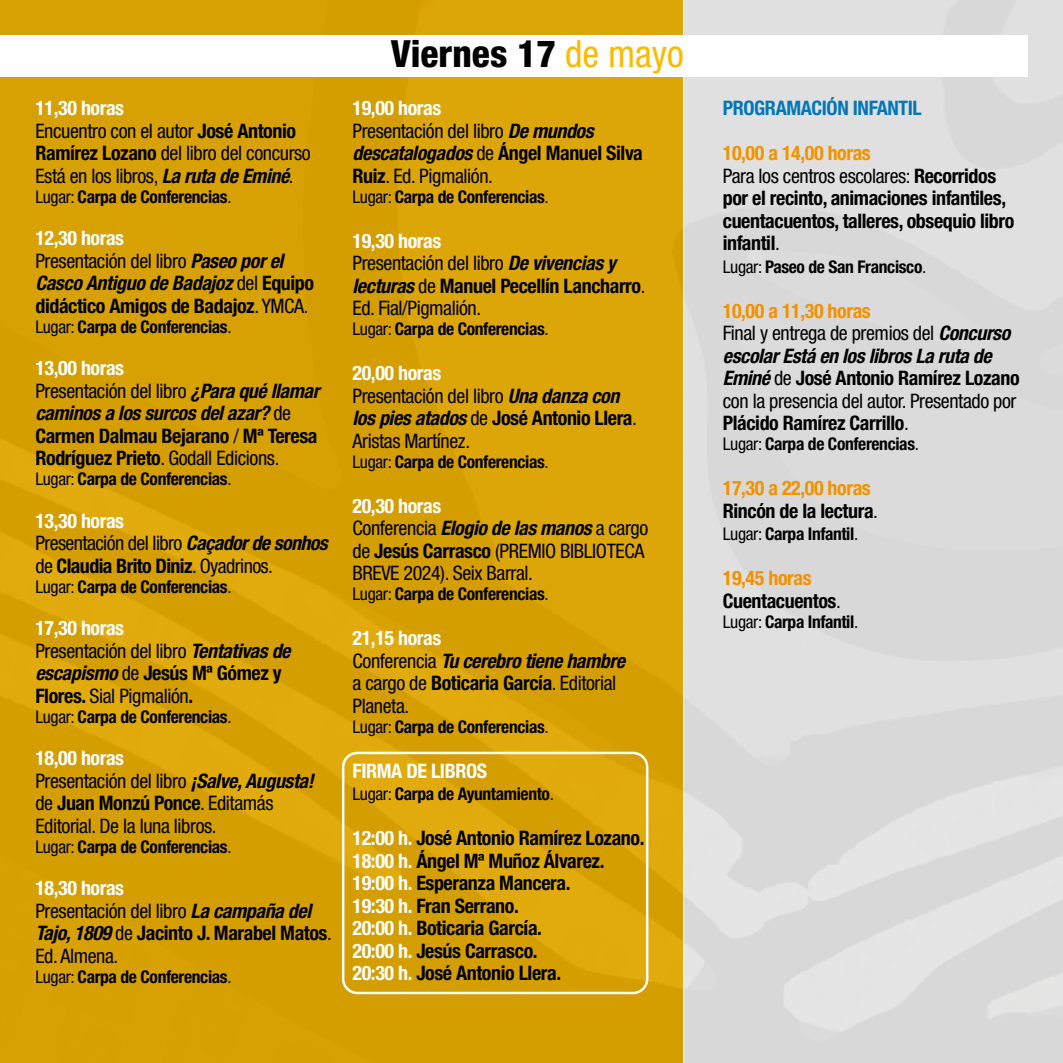
<style>
.page{position:relative;width:1063px;height:1063px;background:#fff}
.page>*{position:absolute;margin:0;border:0;box-sizing:border-box;transform-origin:0 0}
.t1{font:800 condensed 37.5px "Helvetica Neue LT Std";color:#000}
.t2{font:condensed 20px/22.5px "Helvetica Neue LT Std";letter-spacing:-.02em;color:#000}
.t3{font:700 condensed 20px/22.5px "Helvetica Neue LT Std";letter-spacing:-.02em;color:#000}
.t4{font:italic 700 condensed 20px/22.5px "Helvetica Neue LT Std";letter-spacing:-.02em;color:#000}
.t5{font:700 condensed 20px "Helvetica Neue LT Std";letter-spacing:-.02em;color:#0077ba}
.t6{font:700 condensed 20px "Helvetica Neue LT Std";letter-spacing:-.02em;color:#fff}
.t7{font:700 condensed 17.5px "Helvetica Neue LT Std";letter-spacing:-.02em;color:#000}
.s1{font-weight:700;color:#fff}
.s2{font-weight:700}
.s3{font-weight:700;font-style:italic}
.s4{font-weight:400}
.s5{font-style:normal;color:#fff}
.s6{font-weight:400;font-style:normal}
.s7{font-style:normal}
.s8{color:#fff}
.s9{font-style:italic}
.s10{font-weight:400;color:#fbba00}
.s11{color:#f39200}
.s12{font-weight:700;color:#f39200}
</style>
<div class="page">
<div style="left:0;top:0;width:684px;height:1063px;background:#d7a003"></div>
<div style="left:684px;top:0;width:379px;height:1063px;background:#dbdbdb"></div>
<div style="left:0;top:35px;width:1028px;height:42px;background:#fff"></div>
<div style="left:342px;top:752px;width:306px;height:242px;border:2px solid #fff;border-radius:14px"></div>
<p class="t2" style="left:35px;top:97px;width:277px"><span class="s1">11,30 horas<br></span>Encuentro con el autor <span class="s2">José Antonio<br>Ramírez Lozano</span> del libro del concurso<br>Está en los libros, <span class="s3">La ruta de Eminé</span>.</p>
<p class="t7" style="left:35px;top:186px;width:198px"><span class="s4">Lugar:</span> Carpa de Conferencias<span class="s4">.</span></p>
<p class="t4" style="left:35px;top:227px;width:280px"><span class="s5">12,30 horas<br></span><span class="s6">Presentación del libro</span> Paseo por el<br>Casco Antiguo de Badajoz <span class="s6">del</span> <span class="s7">Equipo didáctico Amigos de Badajoz</span><span class="s6">. YMCA.</span></p>
<p class="t7" style="left:35px;top:316px;width:198px"><span class="s4">Lugar:</span> Carpa de Conferencias<span class="s4">.</span></p>
<p class="t3" style="left:35px;top:357px;width:286px"><span class="s8">13,00 horas<br></span><span class="s4">Presentación del libro</span> <span class="s9">¿Para qué llamar caminos a los surcos del azar?</span> <span class="s4">de<br></span>Carmen Dalmau Bejarano <span class="s4">/</span> Mª Teresa<br>Rodríguez Prieto<span class="s4">. Godall Edicions.</span></p>
<p class="t7" style="left:35px;top:468px;width:198px"><span class="s4">Lugar:</span> Carpa de Conferencias<span class="s4">.</span></p>
<p class="t2" style="left:35px;top:509px;width:294px"><span class="s1">13,30 horas<br></span>Presentación del libro <span class="s3">Caçador de sonhos </span>de <span class="s2">Claudia Brito Diniz</span>. Oyadrinos.</p>
<p class="t7" style="left:35px;top:576px;width:198px"><span class="s4">Lugar:</span> Carpa de Conferencias<span class="s4">.</span></p>
<p class="t2" style="left:35px;top:617px;width:257px"><span class="s1">17,30 horas<br></span>Presentación del libro <span class="s3">Tentativas de escapismo</span> de <span class="s2">Jesús Mª Gómez y<br>Flores.</span> Sial Pigmalión<span class="s2">.</span></p>
<p class="t7" style="left:35px;top:706px;width:198px"><span class="s4">Lugar:</span> Carpa de Conferencias<span class="s4">.</span></p>
<p class="t2" style="left:35px;top:747px;width:280px"><span class="s1">18,00 horas<br></span>Presentación del libro <span class="s3">¡Salve, Augusta! </span>de <span class="s2">Juan Monzú Ponce</span>. Editamás<br>Editorial. De la luna libros.</p>
<p class="t7" style="left:35px;top:836px;width:198px"><span class="s4">Lugar:</span> Carpa de Conferencias<span class="s4">.</span></p>
<p class="t2" style="left:35px;top:877px;width:298px"><span class="s1">18,30 horas<br></span>Presentación del libro <span class="s3">La campaña del<br>Tajo, 1809</span> de <span class="s2">Jacinto J. Marabel Matos</span>.<br>Ed. Almena.</p>
<p class="t7" style="left:35px;top:966px;width:198px"><span class="s4">Lugar:</span> Carpa de Conferencias<span class="s4">.</span></p>
<h1 class="t1" style="left:391px;top:31px;width:295px">Viernes 17 <span class="s10">de mayo</span></h1>
<p class="t2" style="left:353px;top:97px;width:292px"><span class="s1">19,00 horas<br></span>Presentación del libro <span class="s3">De mundos descatalogados</span> de <span class="s2">Ángel Manuel Silva<br>Ruiz</span>. Ed. Pigmalión.</p>
<p class="t7" style="left:353px;top:186px;width:198px"><span class="s4">Lugar:</span> Carpa de Conferencias<span class="s4">.</span></p>
<p class="t2" style="left:353px;top:229px;width:294px"><span class="s1">19,30 horas<br></span>Presentación del libro <span class="s3">De vivencias y lecturas</span> de <span class="s2">Manuel Pecellín Lancharro</span>.<br>Ed. Fial/Pigmalión.</p>
<p class="t7" style="left:353px;top:318px;width:198px"><span class="s4">Lugar:</span> Carpa de Conferencias<span class="s4">.</span></p>
<p class="t2" style="left:353px;top:362px;width:286px"><span class="s1">20,00 horas<br></span>Presentación del libro <span class="s3">Una danza con los pies atados</span> de <span class="s2">José Antonio Llera</span>.<br>Aristas Martínez.</p>
<p class="t7" style="left:353px;top:451px;width:198px"><span class="s4">Lugar:</span> Carpa de Conferencias<span class="s4">.</span></p>
<p class="t2" style="left:353px;top:494px;width:297px"><span class="s1">20,30 horas<br></span>Conferencia <span class="s3">Elogio de las manos</span> a cargo de <span class="s2">Jesús Carrasco</span> (PREMIO BIBLIOTECA<br>BREVE 2024). Seix Barral.</p>
<p class="t7" style="left:353px;top:583px;width:198px"><span class="s4">Lugar:</span> Carpa de Conferencias<span class="s4">.</span></p>
<p class="t2" style="left:353px;top:627px;width:274px"><span class="s1">21,15 horas<br></span>Conferencia <span class="s3">Tu cerebro tiene hambre </span>a cargo de <span class="s2">Boticaria García</span>. Editorial<br>Planeta.</p>
<p class="t7" style="left:353px;top:716px;width:198px"><span class="s4">Lugar:</span> Carpa de Conferencias<span class="s4">.</span></p>
<p class="t6" style="left:353px;top:759px;width:136px">FIRMA DE LIBROS</p>
<p class="t7" style="left:353px;top:783px;width:203px"><span class="s4">Lugar:</span> Carpa de Ayuntamiento<span class="s4">.</span></p>
<p class="t3" style="left:353px;top:827px;width:293px"><span class="s8">12:00 h.</span> José Antonio Ramírez Lozano.<br><span class="s8">18:00 h.</span> Ángel Mª Muñoz Álvarez.<br><span class="s8">19:00 h.</span> Esperanza Mancera.<br><span class="s8">19:30 h.</span> Fran Serrano.<br><span class="s8">20:00 h.</span> Boticaria García.<br><span class="s8">20:00 h.</span> Jesús Carrasco.<br><span class="s8">20:30 h.</span> José Antonio Llera.</p>
<p class="t5" style="left:723px;top:96px;width:200px">PROGRAMACIÓN INFANTIL</p>
<p class="t3" style="left:723px;top:142px;width:293px"><span class="s11">10,00 a 14,00 horas<br></span><span class="s4">Para los centros escolares:</span> Recorridos por el recinto, animaciones infantiles, cuentacuentos, talleres, obsequio libro infantil<span class="s4">.</span></p>
<p class="t7" style="left:723px;top:256px;width:205px"><span class="s4">Lugar:</span> Paseo de San Francisco<span class="s4">.</span></p>
<p class="t2" style="left:723px;top:299px;width:298px"><span class="s12">10,00 a 11,30 horas<br></span>Final y entrega de premios del <span class="s3">Concurso escolar Está en los libros La ruta de Eminé</span> de <span class="s2">José Antonio Ramírez Lozano </span>con la presencia del autor. Presentado por <span class="s2">Plácido Ramírez Carrillo</span>.</p>
<p class="t7" style="left:723px;top:433px;width:198px"><span class="s4">Lugar:</span> Carpa de Conferencias<span class="s4">.</span></p>
<p class="t3" style="left:723px;top:477px;width:157px"><span class="s11">17,30 a 22,00 horas<br></span>Rincón de la lectura<span class="s4">.</span></p>
<p class="t7" style="left:723px;top:523px;width:137px"><span class="s4">Lugar:</span> Carpa Infantil<span class="s4">.</span></p>
<p class="t3" style="left:723px;top:567px;width:120px"><span class="s11">19,45 horas<br></span>Cuentacuentos<span class="s4">.</span></p>
<p class="t7" style="left:723px;top:611px;width:137px"><span class="s4">Lugar:</span> Carpa Infantil<span class="s4">.</span></p>
</div>
